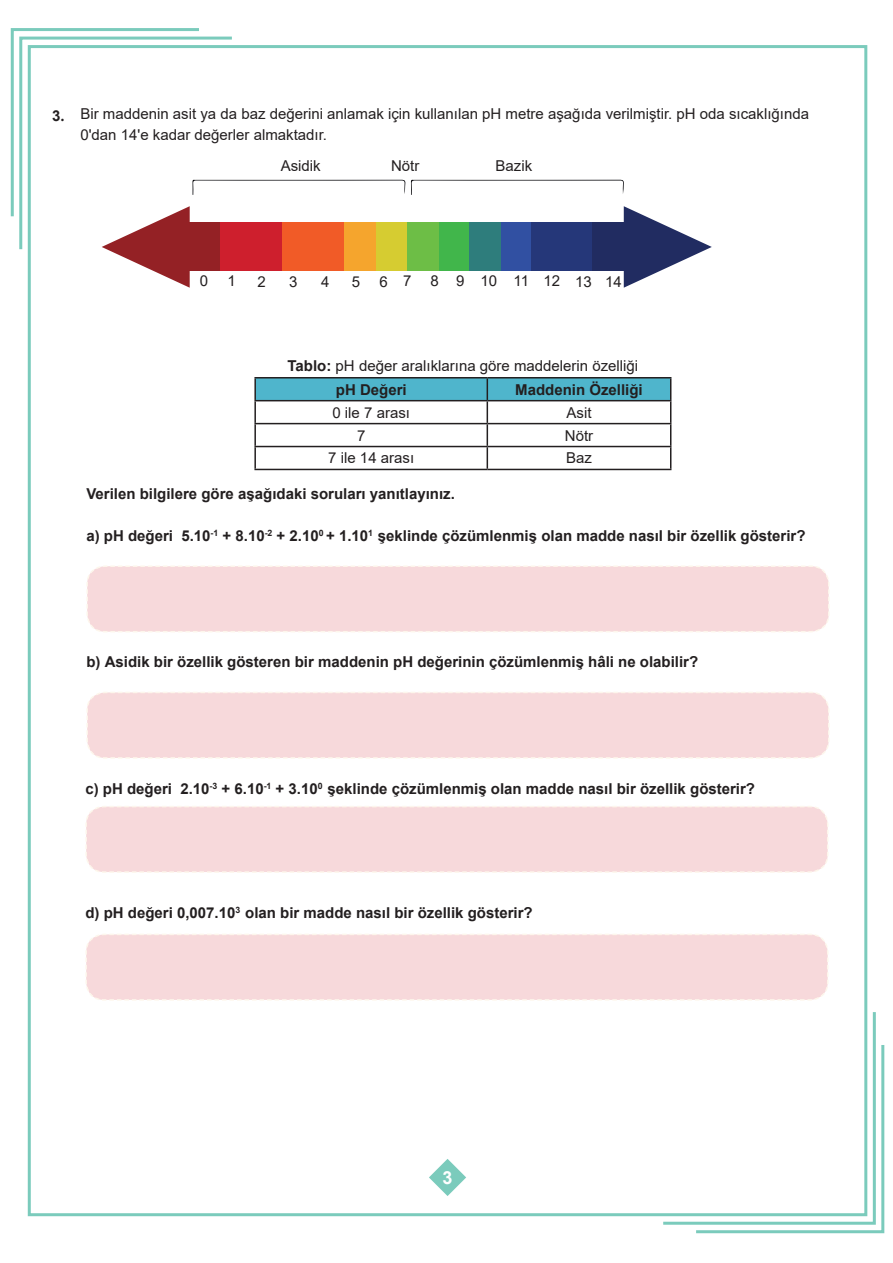
<style>
.page{position:relative;width:893px;height:1263px;background:#fff}
.page>*{position:absolute;margin:0;border:0;box-sizing:border-box;transform-origin:0 0}
.t1{font:700 18px "Arial";color:#fff}
.t2{font:700 15px "Arial";color:#231f20}
.t3{font:15px/21px "Arial";color:#231f20}
.s1{font-family:"Minion Pro";font-size:16.5px}
.s2{font-weight:700}
</style>
<div class="page">
<svg style="left:660px;top:1009px;width:216px;height:216px"></svg>
<svg style="left:693px;top:1042px;width:192px;height:192px"></svg>
<svg style="left:429px;top:1159px;width:37px;height:37px"></svg>
<svg style="left:10px;top:28px;width:702px;height:260px"></svg>
<hr style="left:254px;top:377px;width:233px;height:1px;background:#231f20">
<hr style="left:254px;top:378px;width:2px;height:22px;background:#231f20">
<hr style="left:487px;top:377px;width:184px;height:1px;background:#231f20">
<hr style="left:254px;top:400px;width:233px;height:1px;background:#231f20">
<hr style="left:254px;top:401px;width:2px;height:22px;background:#231f20">
<hr style="left:254px;top:423px;width:233px;height:1px;background:#231f20">
<hr style="left:254px;top:424px;width:2px;height:22px;background:#231f20">
<hr style="left:254px;top:446px;width:233px;height:1px;background:#231f20">
<hr style="left:254px;top:447px;width:2px;height:22px;background:#231f20">
<svg style="left:255px;top:378px;width:416px;height:91px"></svg>
<hr style="left:254px;top:469px;width:233px;height:1px;background:#231f20">
<hr style="left:487px;top:469px;width:184px;height:1px;background:#231f20">
<div style="left:86px;top:565px;width:743px;height:67px;background:#f7d9db"></div>
<div style="left:86px;top:692px;width:743px;height:67px;background:#f7d9db"></div>
<div style="left:85px;top:806px;width:743px;height:67px;background:#f7d9db"></div>
<div style="left:85px;top:934px;width:743px;height:67px;background:#f7d9db"></div>
<p class="t2" style="left:52px;top:105px;width:14px">3<span class="s1">.</span></p>
<p class="t3" style="left:80px;top:103px;width:730px">Bir maddenin asit ya da baz değerini anlamak için kullanılan pH metre aşağıda verilmiştir. pH oda sıcaklığında<br>0'dan 14'e kadar değerler almaktadır.</p>
<p class="t3" style="left:281px;top:155px;width:42px">Asidik</p>
<p class="t3" style="left:391px;top:155px;width:30px">Nötr</p>
<p class="t3" style="left:495px;top:155px;width:38px">Bazik</p>
<p class="t3" style="left:200px;top:270px;width:10px">0</p>
<p class="t3" style="left:228px;top:270px;width:10px">1</p>
<p class="t3" style="left:257px;top:271px;width:10px">2</p>
<p class="t3" style="left:289px;top:271px;width:10px">3</p>
<p class="t3" style="left:321px;top:271px;width:10px">4</p>
<p class="t3" style="left:352px;top:271px;width:10px">5</p>
<p class="t3" style="left:380px;top:271px;width:10px">6</p>
<p class="t3" style="left:403px;top:270px;width:10px">7</p>
<p class="t3" style="left:431px;top:270px;width:10px">8</p>
<p class="t3" style="left:456px;top:270px;width:10px">9</p>
<p class="t3" style="left:481px;top:270px;width:18px">10</p>
<p class="t3" style="left:514px;top:270px;width:17px">11</p>
<p class="t3" style="left:543px;top:270px;width:18px">12</p>
<p class="t3" style="left:575px;top:271px;width:18px">13</p>
<p class="t3" style="left:605px;top:271px;width:18px">14</p>
<p class="t3" style="left:288px;top:355px;width:352px"><span class="s2">Tablo:</span> pH değer aralıklarına göre maddelerin özelliği</p>
<p class="t2" style="left:336px;top:379px;width:72px">pH Değeri</p>
<p class="t2" style="left:515px;top:379px;width:129px">Maddenin Özelliği</p>
<p class="t3" style="left:332px;top:402px;width:79px">0 ile 7 arası</p>
<p class="t3" style="left:566px;top:402px;width:27px">Asit</p>
<p class="t3" style="left:357px;top:425px;width:10px">7</p>
<p class="t3" style="left:565px;top:425px;width:30px">Nötr</p>
<p class="t3" style="left:328px;top:448px;width:87px">7 ile 14 arası</p>
<p class="t3" style="left:566px;top:448px;width:27px">Baz</p>
<p class="t2" style="left:86px;top:483px;width:370px">Verilen bilgilere göre aşağıdaki soruları yanıtlayınız.</p>
<p class="t2" style="left:86px;top:525px;width:721px">a) pH değeri 5.10<sup>-1</sup> + 8.10<sup>-2</sup> + 2.10<sup>0</sup> + 1.10<sup>1</sup> şeklinde çözümlenmiş olan madde nasıl bir özellik gösterir?</p>
<p class="t2" style="left:86px;top:651px;width:613px">b) Asidik bir özellik gösteren bir maddenin pH değerinin çözümlenmiş hâli ne olabilir?</p>
<p class="t2" style="left:85px;top:778px;width:671px">c) pH değeri 2.10<sup>-3</sup> + 6.10<sup>-1</sup> + 3.10<sup>0</sup> şeklinde çözümlenmiş olan madde nasıl bir özellik gösterir?</p>
<p class="t2" style="left:85px;top:902px;width:449px">d) pH değeri 0,007.10<sup>3</sup> olan bir madde nasıl bir özellik gösterir?</p>
<p class="t1" style="left:443px;top:1165px;width:12px">3</p>
</div>
